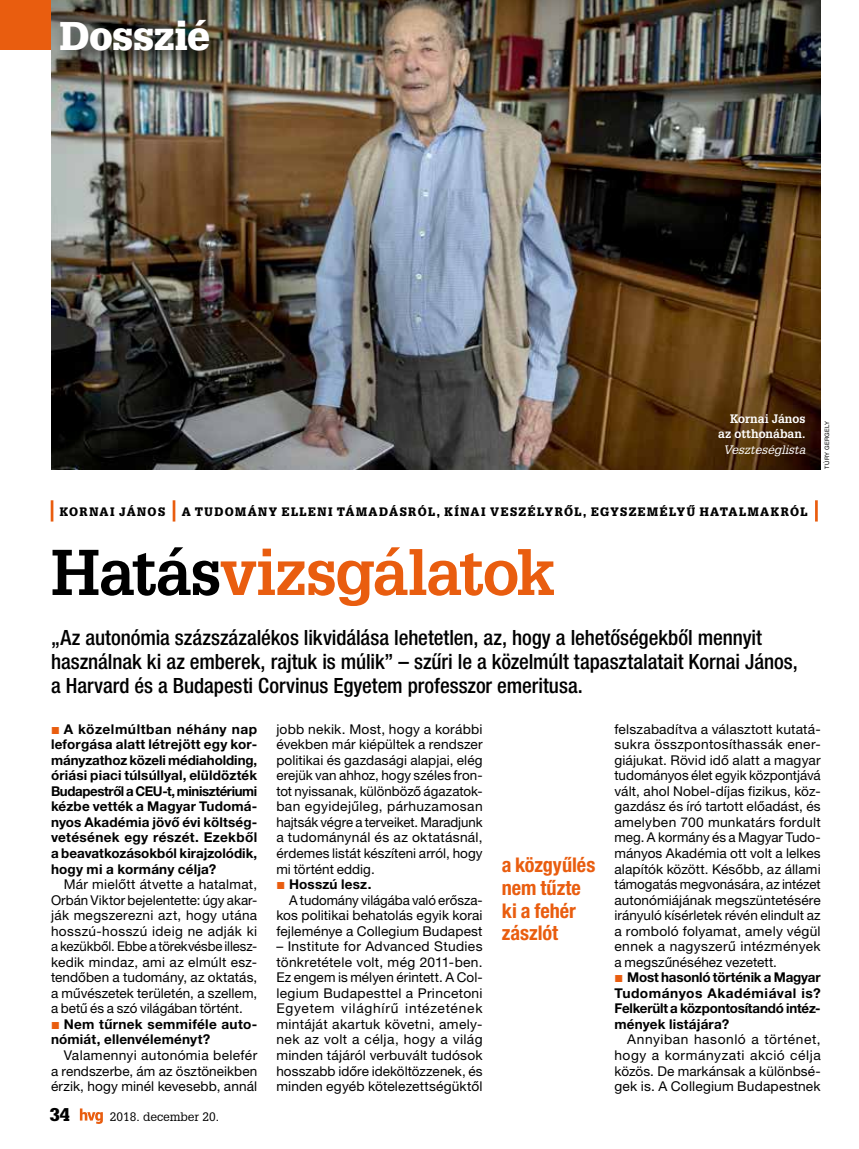
<style>
.page{position:relative;width:859px;height:1149px;background:#fff}
.page>*{position:absolute;margin:0;border:0;box-sizing:border-box;transform-origin:0 0}
.t1{font:700 63px "Glypha";letter-spacing:-.03em;color:#e95d0f}
.t2{font:900 39px "Glypha";letter-spacing:-.015em;color:#fff}
.t3{font:21px/24px "Helvetica Neue Md Cn";letter-spacing:-.005em;color:#000}
.t4{font:700 20.25px/22.5px "Helvetica Neue Cn";color:#e95d0f}
.t5{font:900 18px "Glypha";color:#000}
.t6{font:13.5px/15.6px "Helvetica Neue";letter-spacing:.01em;color:#000;text-align:justify}
.t7{font:700 13.5px/15.6px "Helvetica Neue";color:#000;text-align:justify}
.t8{font:900 12px "Glypha";letter-spacing:.125em;color:#000}
.t9{font:700 12px/15.6px "Glypha";color:#fff;text-align:right}
.t10{font:12px "Glypha";color:#000}
.t11{font:italic 12px "Glypha";color:#fff}
.t12{font:900 12px "Glypha";letter-spacing:.105em;color:#000}
.t13{font:6px "Helvetica Neue";letter-spacing:.055em;color:#000}
.s1{color:#000}
.s2{color:#e95d0f}
.s3{font-weight:700;color:#e95d0f}
.s4{font-weight:700}
</style>
<div class="page">
<img style="left:51px;top:0;width:770px;height:469px">
<div style="left:51px;top:500px;width:2px;height:21px;border:2px solid #e95d0f"></div>
<div style="left:173px;top:500px;width:2px;height:21px;border:2px solid #e95d0f"></div>
<div style="left:815px;top:500px;width:3px;height:21px;border:2px solid #e95d0f"></div>
<svg style="left:80px;top:1108px;width:23px;height:15px"></svg>
<div style="left:0;top:0;width:51px;height:50px;background:#e95d0f"></div>
<div style="left:53px;top:12px;width:176px;height:59px;background:#000;opacity:.75"></div>
<h2 class="t2" style="left:60px;top:12px;width:151px">Dosszié</h2>
<p class="t9" style="left:718px;top:410px;width:89px">Kornai János az otthonában.</p>
<p class="t11" style="left:724px;top:442px;width:83px">Veszteséglista</p>
<p class="t12" style="left:60px;top:504px;width:107px">KORNAI JÁNOS</p>
<p class="t8" style="left:182px;top:504px;width:627px">A TUDOMÁNY ELLENI TÁMADÁSRÓL, KÍNAI VESZÉLYRŐL, EGYSZEMÉLYŰ HATALMAKRÓL</p>
<h1 class="t1" style="left:51px;top:533px;width:506px"><span class="s1">Hatás</span>vizsgálatok</h1>
<p class="t3" style="left:51px;top:624px;width:748px">„Az autonómia százszázalékos likvidálása lehetetlen, az, hogy a lehetőségekből mennyit használnak ki az emberek, rajtuk is múlik” – szűri le a közelmúlt tapasztalatait Kornai János, a Harvard és a Budapesti Corvinus Egyetem professzor emeritusa.</p>
<p class="t13" style="left:823px;top:468px;width:49px;rotate:-90deg">Túry Gergely</p>
<p class="t7" style="left:51px;top:720px;width:208px"><span class="s2">¬</span> A közelmúltban néhány nap leforgása alatt létrejött egy kor&shy;mányzathoz közeli médiaholding, óriási piaci túlsúllyal, elüldözték Budapestről a CEU-t, minisztériumi kézbe vették a Magyar Tudomá&shy;nyos Akadémia jövő évi költség&shy;vetésének egy részét. Ezekből a beavatkozásokból kirajzolódik, hogy mi a kormány célja?</p>
<p class="t6" style="left:51px;top:875px;width:208px;text-align:left;text-indent:13px">Már mielőtt átvette a hatalmat,<br>Orbán Viktor bejelentette: úgy akar&shy;ják megszerezni azt, hogy utána hosszú-hosszú ideig ne adják ki a kezükből. Ebbe a törekvésbe illesz&shy;kedik mindaz, ami az elmúlt esz&shy;tendőben a tudomány, az oktatás, a művészetek területén, a szellem, a betű és a szó világában történt.<br><span class="s3">¬</span> <span class="s4">Nem tűrnek semmiféle auto&shy;nómiát, ellenvéleményt?</span></p>
<p class="t6" style="left:51px;top:1046px;width:208px;text-indent:13px">Valamennyi autonómia belefér a rendszerbe, ám az ösztöneikben érzik, hogy minél kevesebb, annál</p>
<h3 class="t5" style="left:50px;top:1102px;width:22px">34</h3>
<p class="t10" style="left:110px;top:1108px;width:111px">2018. december 20.</p>
<p class="t6" style="left:276px;top:720px;width:208px;text-align:left">jobb nekik. Most, hogy a korábbi években már kiépültek a rendszer politikai és gazdasági alapjai, elég erejük van ahhoz, hogy széles fron&shy;tot nyissanak, különböző ágazatok&shy;ban egyidejűleg, párhuzamosan hajtsák végre a terveiket. Maradjunk a tudománynál és az oktatásnál, érdemes listát készíteni arról, hogy mi történt eddig.<br><span class="s3">¬</span> <span class="s4">Hosszú lesz.</span></p>
<p class="t6" style="left:276px;top:891px;width:208px;text-indent:13px">A tudomány világába való erősza&shy;kos politikai behatolás egyik korai fejleménye a Collegium Budapest</p>
<p class="t6" style="left:276px;top:938px;width:208px">– Institute for Advanced Studies tönkretétele volt, még 2011-ben.<br>Ez engem is mélyen érintett. A Col&shy;legium Budapesttel a Princetoni Egyetem világhírű intézetének mintáját akartuk követni, amely&shy;nek az volt a célja, hogy a világ minden tájáról verbuvált tudósok hosszabb időre ideköltözzenek, és minden egyéb kötelezettségüktől</p>
<h3 class="t4" style="left:502px;top:854px;width:95px">a közgyűlés nem tűzte ki a fehér zászlót</h3>
<p class="t6" style="left:614px;top:720px;width:208px;text-align:left">felszabadítva a választott kutatá&shy;sukra összpontosíthassák ener&shy;giájukat. Rövid idő alatt a magyar tudományos élet egyik központjává vált, ahol Nobel-díjas fizikus, köz&shy;gazdász és író tartott előadást, és amelyben 700 munkatárs fordult meg. A kormány és a Magyar Tudo&shy;mányos Akadémia ott volt a lelkes alapítók között. Később, az állami támogatás megvonására, az intézet autonómiájának megszüntetésére irányuló kísérletek révén elindult az a romboló folyamat, amely végül ennek a nagyszerű intézmények a megszűnéséhez vezetett.<br><span class="s3">¬</span> <span class="s4">Most hasonló történik a Magyar<br>Tudományos Akadémiával is?<br>Felkerült a központosítandó intéz&shy;mények listájára?</span></p>
<p class="t6" style="left:614px;top:1031px;width:208px;text-indent:13px">Annyiban hasonló a történet, hogy a kormányzati akció célja közös. De markánsak a különbsé&shy;gek is. A Collegium Budapestnek</p>
</div>
